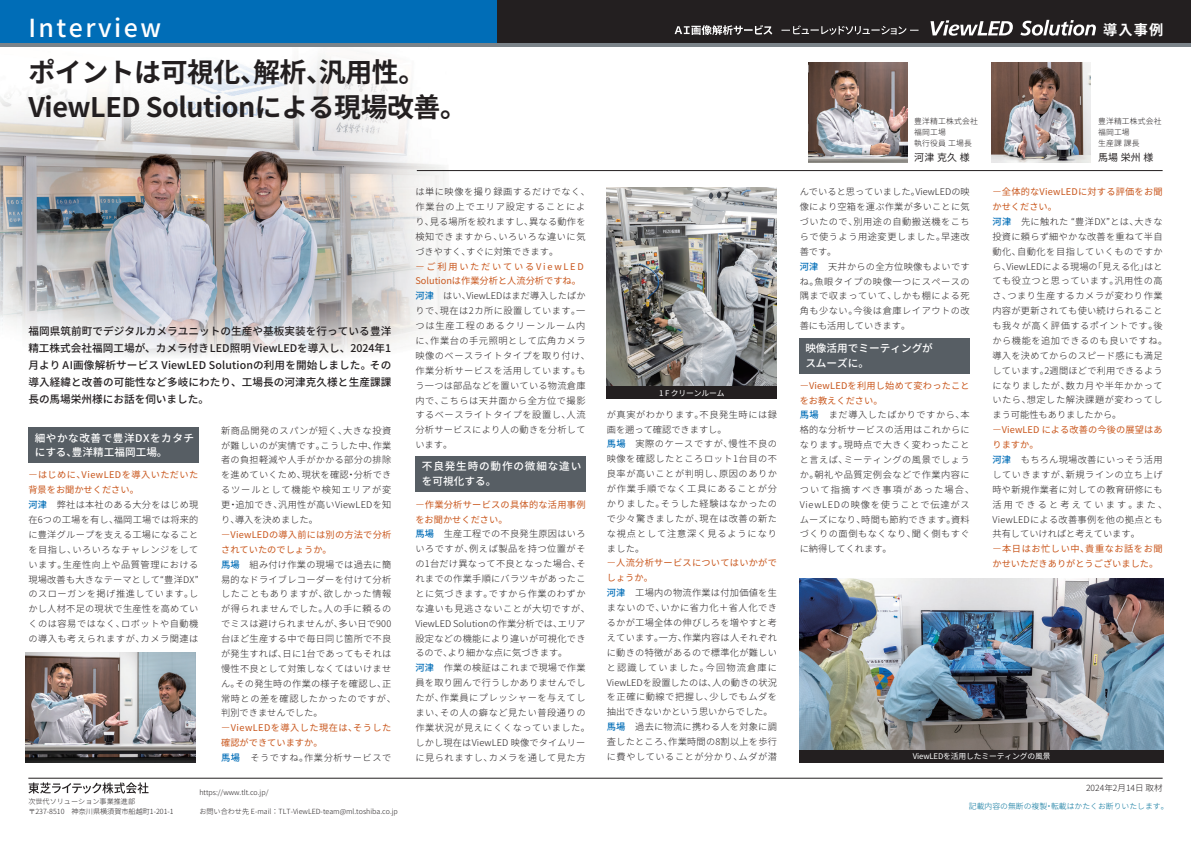
<style>
.page{position:relative;width:1191px;height:842px;background:#fff}
.page>*{position:absolute;margin:0;border:0;box-sizing:border-box;transform-origin:0 0}
.t1{font:700 26.9px/35.4px "Toshiba Sans JP";letter-spacing:-.02em;color:#231f20}
.t2{font:500 24.8px "Toshiba Sans JP";letter-spacing:.1em;color:#fff}
.t3{font:700 14.2px "Toshiba Sans JP";color:#fff}
.t4{font:500 10.6px/17px "Toshiba Sans JP";letter-spacing:.005em;color:#231f20;text-align:justify}
.t5{font:500 10.6px/14.9px "Toshiba Sans JP";letter-spacing:.05em;color:#fff}
.t6{font:500 10.6px/14.9px "Toshiba Sans JP";letter-spacing:.075em;color:#fff}
.t7{font:500 10.6px/14.9px "Toshiba Sans JP";color:#fff}
.t8{font:9.9px "Toshiba Sans JP";letter-spacing:.025em;color:#231f20}
.t9{font:300 9.2px/14.9px "Toshiba Sans JP";letter-spacing:.05em;color:#231f20}
.t10{font:300 9.2px/14.9px "Toshiba Sans JP";letter-spacing:.025em;color:#231f20}
.t11{font:300 9.2px/14.9px "Toshiba Sans JP";letter-spacing:.03em;color:#231f20}
.t12{font:300 8.5px "Toshiba Sans JP";color:#231f20}
.t13{font:300 7.8px/11.3px "Toshiba Sans JP";letter-spacing:.025em;color:#231f20}
.t14{font:7.8px "Toshiba Sans JP";letter-spacing:-.02em;color:#fff}
.t15{font:300 7.8px "Toshiba Sans JP";color:#007199}
.t16{font:300 7.1px/9.9px "Toshiba Sans JP";color:#231f20}
.s1{color:#c9571d}
.s2{font-weight:400;color:#c9571d}
.s3{font-weight:500;color:#006db7}
</style>
<div class="page">
<img style="left:607px;top:187px;width:170px;height:199px">
<img style="left:808px;top:62px;width:99px;height:100px">
<img style="left:991px;top:62px;width:99px;height:100px">
<img style="left:0;top:56px;width:463px;height:300px">
<div style="left:28px;top:427px;width:170px;height:36px;background:#575e64"></div>
<div style="left:415px;top:456px;width:171px;height:36px;background:#575e64"></div>
<div style="left:799px;top:338px;width:170px;height:36px;background:#575e64"></div>
<hr style="left:417px;top:170px;width:745px;height:1px;background:#231f20">
<div style="left:607px;top:386px;width:170px;height:13px;background:#231f20"></div>
<img style="left:26px;top:653px;width:170px;height:110px">
<hr style="left:0;top:43px;width:1191px;height:4px;background:#7b8389">
<div style="left:469px;top:0;width:722px;height:43px;background:#231f20"></div>
<div style="left:0;top:0;width:496px;height:43px;background:#006db7"></div>
<svg style="left:1020px;top:20px;width:76px;height:16px"></svg>
<svg style="left:930px;top:20px;width:82px;height:16px"></svg>
<svg style="left:28px;top:782px;width:120px;height:12px"></svg>
<hr style="left:28px;top:778px;width:1134px;height:1px;background:#231f20">
<svg style="left:674px;top:25px;width:98px;height:10px"></svg>
<svg style="left:781px;top:25px;width:137px;height:10px"></svg>
<img style="left:799px;top:578px;width:365px;height:172px">
<div style="left:799px;top:750px;width:365px;height:13px;background:#231f20"></div>
<h2 class="t2" style="left:28px;top:14px;width:134px">Interview</h2>
<h3 class="t3" style="left:1103px;top:21px;width:62px">導入事例</h3>
<h1 class="t1" style="left:28px;top:55px;width:440px">ポイントは可視化、解析、汎用性。<br>ViewLED Solutionによる現場改善。</h1>
<p class="t4" style="left:28px;top:323px;width:364px">福岡県筑前町でデジタルカメラユニットの生産や基板実装を行っている豊洋精工株式会社福岡工場が、カメラ付きLED照明 ViewLEDを導入し、2024年1月より AI画像解析サービス ViewLED Solutionの利用を開始しました。その導入経緯と改善の可能性など多岐にわたり、工場長の河津克久様と生産課課長の馬場栄州様にお話を伺いました。</p>
<p class="t10" style="left:221px;top:423px;width:176px">新商品開発のスパンが短く、大きな投資が難しいのが実情です。こうした中、作業者の負担軽減や人手がかかる部分の排除を進めていくため、現状を確認・分析できるツールとして機能や検知エリアが変更・追加でき、汎用性が高いViewLEDを知り、導入を決めました。<br><span class="s1">ー</span><span class="s2">ViewLEDの導入前には別の方法で分析されていたのでしょうか。<br></span><span class="s3">馬場</span> 組み付け作業の現場では過去に簡易的なドライブレコーダーを付けて分析したこともありますが、欲しかった情報が得られませんでした。人の手に頼るのでミスは避けられませんが、多い日で900台ほど生産する中で毎日同じ箇所で不良が発生すれば、日に1台であってもそれは慢性不良として対策しなくてはいけません。その発生時の作業の様子を確認し、正常時との差を確認したかったのですが、判別できませんでした。<br><span class="s1">ー</span><span class="s2">ViewLEDを導入した現在は、そうした確認ができていますか。<br></span><span class="s3">馬場</span> そうですね。作業分析サービスで</p>
<p class="t5" style="left:35px;top:430px;width:161px">細やかな改善で豊洋DXをカタチにする、豊洋精工福岡工場。</p>
<p class="t10" style="left:28px;top:468px;width:172px"><span class="s1">ー</span><span class="s2">はじめに、ViewLEDを導入いただいた背景をお聞かせください。<br></span><span class="s3">河津</span> 弊社は本社のある大分をはじめ現在6つの工場を有し、福岡工場では将来的に豊洋グループを支える工場になることを目指し、いろいろなチャレンジをしています。生産性向上や品質管理における現場改善も大きなテーマとして“豊洋DX”のスローガンを掲げ推進しています。しかし人材不足の現状で生産性を高めていくのは容易ではなく、ロボットや自動機の導入も考えられますが、カメラ関連は</p>
<p class="t9" style="left:415px;top:185px;width:176px">は単に映像を撮り録画するだけでなく、作業台の上でエリア設定することにより、見る場所を絞れますし、異なる動作を検知できますから、いろいろな違いに気づきやすく、すぐに対策できます。<br><span class="s1">ー</span><span class="s2">ご利用いただいているViewLED<br>Solutionは作業分析と人流分析ですね。</span><span class="s3">河津</span> はい、ViewLEDはまだ導入したばかりで、現在は2カ所に設置しています。一つは生産工程のあるクリーンルーム内に、作業台の手元照明として広角カメラ映像のベースライトタイプを取り付け、作業分析サービスを活用しています。もう一つは部品などを置いている物流倉庫内で、こちらは天井面から全方位で撮影するベースライトタイプを設置し、人流分析サービスにより人の動きを分析しています。</p>
<p class="t6" style="left:422px;top:459px;width:161px">不良発生時の動作の微細な違いを可視化する。</p>
<p class="t10" style="left:415px;top:497px;width:176px"><span class="s1">ー</span><span class="s2">作業分析サービスの具体的な活用事例をお聞かせください。<br></span><span class="s3">馬場</span>　生産工程での不良発生原因はいろいろですが、例えば製品を持つ位置がその1台だけ異なって不良となった場合、それまでの作業手順にバラツキがあったことに気づきます。ですから作業のわずかな違いも見逃さないことが大切ですが、<br>ViewLED Solutionの作業分析では、エリア設定などの機能により違いが可視化できるので、より細かな点に気づきます。<br><span class="s3">河津</span> 作業の検証はこれまで現場で作業員を取り囲んで行うしかありませんでしたが、作業員にプレッシャーを与えてしまい、その人の癖など見たい普段通りの作業状況が見えにくくなっていました。しかし現在はViewLED 映像でタイムリーに見られますし、カメラを通して見た方</p>
<p class="t14" style="left:659px;top:388px;width:67px">1 F クリーンルーム</p>
<p class="t9" style="left:607px;top:407px;width:172px">が真実がわかります。不良発生時には録画を遡って確認できますし。<br><span class="s3">馬場</span> 実際のケースですが、慢性不良の映像を確認したところロット1台目の不良率が高いことが判明し、原因のありかが作業手順でなく工具にあることが分かりました。そうした経験はなかったので少々驚きましたが、現在は改善の新たな視点として注意深く見るようになりました。<br><span class="s1">ー</span><span class="s2">人流分析サービスについてはいかがでしょうか。<br></span><span class="s3">河津</span> 工場内の物流作業は付加価値を生まないので、いかに省力化＋省人化できるかが工場全体の伸びしろを増やすと考えています。一方、作業内容は人それぞれに動きの特徴があるので標準化が難しいと認識していました。今回物流倉庫に<br>ViewLEDを設置したのは、人の動きの状況を正確に動線で把握し、少しでもムダを抽出できないかという思いからでした。<span class="s3">馬場</span>　過去に物流に携わる人を対象に調査したところ、作業時間の8割以上を歩行に費やしていることが分かり、ムダが潜</p>
<p class="t13" style="left:914px;top:115px;width:65px">豊洋精工株式会社福岡工場<br>執行役員 工場長</p>
<p class="t8" style="left:914px;top:151px;width:57px">河津 克久 様</p>
<p class="t9" style="left:799px;top:185px;width:172px">んでいると思っていました。ViewLEDの映像により空箱を運ぶ作業が多いことに気づいたので、別用途の自動搬送機をこちらで使うよう用途変更しました。早速改善です。<br><span class="s3">河津</span> 天井からの全方位映像もよいですね。魚眼タイプの映像一つにスペースの隅まで収まっていて、しかも棚による死角も少ない。今後は倉庫レイアウトの改善にも活用していきます。</p>
<p class="t7" style="left:805px;top:341px;width:129px">映像活用でミーティングがスムーズに。</p>
<p class="t9" style="left:799px;top:378px;width:176px"><span class="s1">ー</span><span class="s2">ViewLEDを利用し始めて変わったことをお教えください。<br></span><span class="s3">馬場</span>　まだ導入したばかりですから、本格的な分析サービスの活用はこれからになります。現時点で大きく変わったことと言えば、ミーティングの風景でしょうか。朝礼や品質定例会などで作業内容について指摘すべき事項があった場合、<br>ViewLEDの映像を使うことで伝達がスムーズになり、時間も節約できます。資料づくりの面倒もなくなり、聞く側もすぐに納得してくれます。</p>
<p class="t13" style="left:1098px;top:115px;width:65px">豊洋精工株式会社福岡工場<br>生産課 課長</p>
<p class="t8" style="left:1098px;top:151px;width:57px">馬場 栄州 様</p>
<p class="t11" style="left:992px;top:185px;width:176px"><span class="s1">ー</span><span class="s2">全体的なViewLEDに対する評価をお聞かせください。<br></span><span class="s3">河津</span> 先に触れた “豊洋DX”とは、大きな投資に頼らず細やかな改善を重ねて半自動化、自動化を目指していくものですから、ViewLEDによる現場の「見える化」はとても役立つと思っています。汎用性の高さ、つまり生産するカメラが変わり作業内容が更新されても使い続けられることも我々が高く評価するポイントです。後から機能を追加できるのも良いですね。導入を決めてからのスピード感にも満足しています。2週間ほどで利用できるようになりましたが、数カ月や半年かかっていたら、想定した解決課題が変わってしまう可能性もありましたから。<span class="s1">ー</span><span class="s2">ViewLED による改善の今後の展望はありますか。<br></span><span class="s3">河津</span> もちろん現場改善にいっそう活用していきますが、新規ラインの立ち上げ時や新規作業者に対しての教育研修にも活用できると考えています。また、<br>ViewLEDによる改善事例を他の拠点とも共有していければと考えています。<br><span class="s1">ー</span><span class="s2">本日はお忙しい中、貴重なお話をお聞かせいただきありがとうございました。</span></p>
<p class="t14" style="left:913px;top:752px;width:139px">ViewLEDを活用したミーティングの風景</p>
<p class="t12" style="left:1086px;top:783px;width:78px">2024年2月14日 取材</p>
<p class="t16" style="left:199px;top:788px;width:71px">https://www.tlt.co.jp/</p>
<p class="t16" style="left:28px;top:797px;width:147px">次世代ソリューション事業推進部<br>〒237-8510　神奈川県横須賀市船越町1-201-1</p>
<p class="t15" style="left:969px;top:801px;width:201px">記載内容の無断の複製・転載はかたくお断りいたします。</p>
<p class="t16" style="left:199px;top:806px;width:200px">お問い合わせ先 E-mail：TLT-ViewLED-team@ml.toshiba.co.jp</p>
</div>
